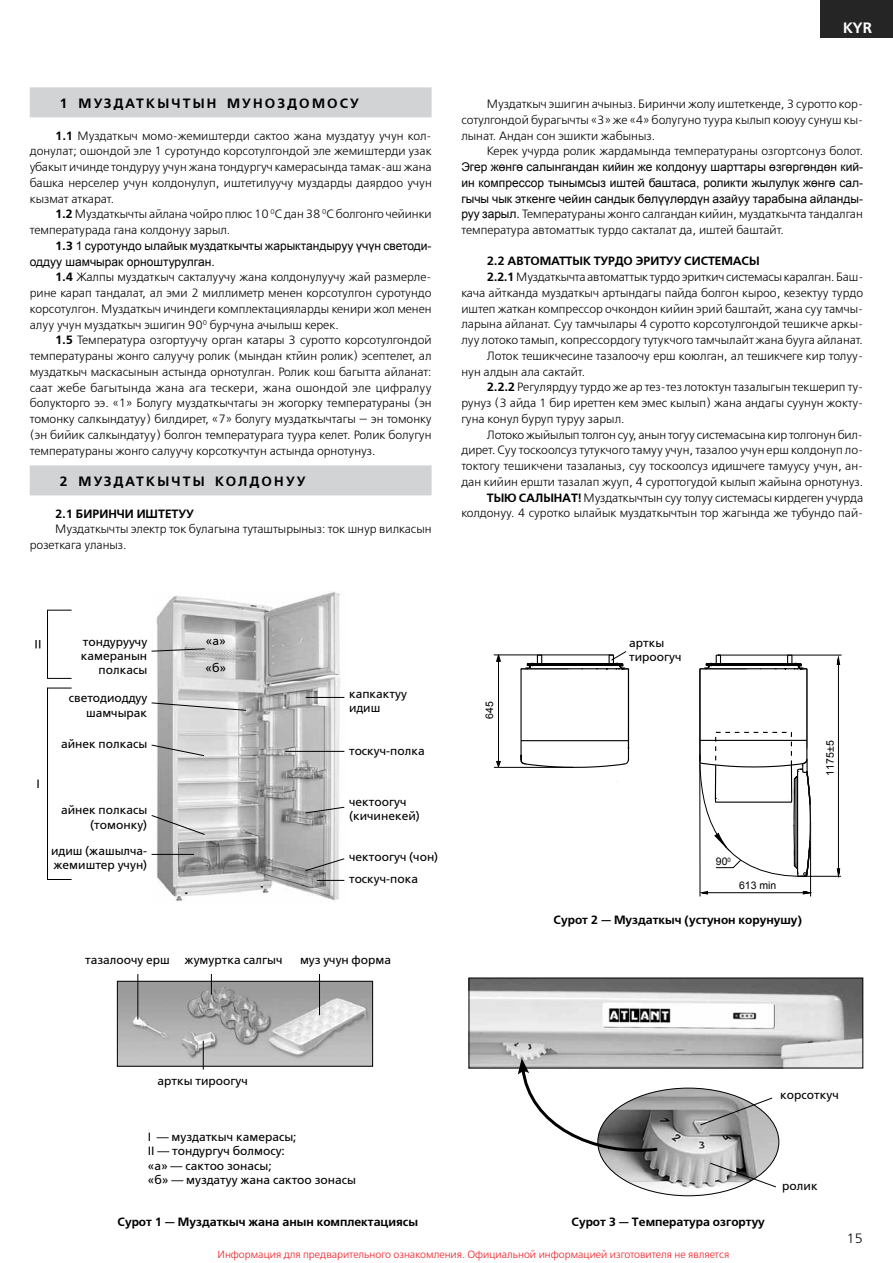
<style>
.page{position:relative;width:893px;height:1263px;background:#fff}
.page>*{position:absolute;margin:0;border:0;box-sizing:border-box;transform-origin:0 0}
.t1{font:15px "Free Set Demi Bold C";color:#fff}
.t2{font:13.5px "Free Set Demi Bold C";letter-spacing:.165em;color:#000}
.t3{font:13.5px "Free Set Light C";color:#000}
.t4{font:12px/15.8px "Free Set Light C";color:#000;text-align:justify}
.t5{font:12px/14.4px "Free Set C";color:#000}
.t6{font:12px/15.8px "Arial";color:#000}
.t7{font:12px "Free Set Demi Bold C";color:#000}
.t8{font:10.5px "Free Set Light C";color:#ed1d24}
.t9{font:10.5px "Arial";color:#000}
.s1{font-family:"Free Set Demi Bold C"}
.s2{font-family:"Arial"}
</style>
<div class="page">
<div style="left:821px;top:0;width:72px;height:38px;background:#252525"></div>
<img style="left:152px;top:592px;width:193px;height:310px">
<hr style="left:306px;top:697px;width:38px;height:1px;background:#000">
<hr style="left:152px;top:854px;width:42px;height:1px;background:#000">
<svg style="left:305px;top:806px;width:40px;height:8px"></svg>
<svg style="left:305px;top:858px;width:40px;height:14px"></svg>
<hr style="left:285px;top:751px;width:59px;height:1px;background:#000">
<svg style="left:317px;top:880px;width:27px;height:1px"></svg>
<svg style="left:151px;top:744px;width:54px;height:12px"></svg>
<svg style="left:151px;top:648px;width:54px;height:4px"></svg>
<svg style="left:151px;top:814px;width:55px;height:21px"></svg>
<svg style="left:151px;top:702px;width:96px;height:9px"></svg>
<div style="left:30px;top:87px;width:402px;height:30px;background:#d1d3d4"></div>
<div style="left:30px;top:465px;width:402px;height:30px;background:#d1d3d4"></div>
<hr style="left:47px;top:610px;width:1px;height:68px;background:#000">
<svg style="left:47px;top:678px;width:25px;height:1px"></svg>
<svg style="left:48px;top:610px;width:24px;height:1px"></svg>
<hr style="left:47px;top:688px;width:1px;height:191px;background:#000">
<svg style="left:47px;top:879px;width:25px;height:1px"></svg>
<svg style="left:48px;top:688px;width:24px;height:1px"></svg>
<img style="left:471px;top:980px;width:390px;height:86px">
<div style="left:469px;top:978px;width:394px;height:90px;border:1px solid #000"></div>
<img style="left:600px;top:1088px;width:179px;height:108px">
<svg style="left:709px;top:1162px;width:68px;height:26px"></svg>
<svg style="left:518px;top:1058px;width:143px;height:98px"></svg>
<svg style="left:700px;top:1097px;width:73px;height:29px;background:#a8a8a8"></svg>
<img style="left:119px;top:983px;width:252px;height:81px">
<div style="left:117px;top:981px;width:256px;height:85px;border:1px solid #000"></div>
<hr style="left:319px;top:974px;width:1px;height:41px;background:#000">
<svg style="left:211px;top:974px;width:1px;height:20px"></svg>
<hr style="left:137px;top:974px;width:1px;height:45px;background:#000">
<svg style="left:203px;top:1041px;width:1px;height:28px"></svg>
<hr style="left:806px;top:876px;width:35px;height:1px;background:#000">
<hr style="left:718px;top:655px;width:124px;height:1px;background:#000">
<hr style="left:838px;top:660px;width:1px;height:213px;background:#000">
<hr style="left:699px;top:760px;width:1px;height:136px;background:#000">
<hr style="left:810px;top:822px;width:1px;height:74px;background:#000">
<hr style="left:702px;top:892px;width:106px;height:1px;background:#000">
<svg style="left:836px;top:655px;width:4px;height:10px"></svg>
<svg style="left:837px;top:869px;width:3px;height:8px"></svg>
<svg style="left:802px;top:891px;width:11px;height:4px"></svg>
<svg style="left:699px;top:890px;width:9px;height:5px"></svg>
<svg style="left:699px;top:655px;width:112px;height:223px"></svg>
<svg style="left:520px;top:651px;width:110px;height:117px"></svg>
<hr style="left:494px;top:767px;width:79px;height:1px;background:#000">
<hr style="left:494px;top:654px;width:119px;height:1px;background:#000">
<hr style="left:498px;top:655px;width:1px;height:109px;background:#000">
<svg style="left:496px;top:654px;width:5px;height:8px"></svg>
<svg style="left:496px;top:761px;width:5px;height:6px"></svg>
<p class="t2" style="left:60px;top:96px;width:301px">1 МУЗДАТКЫЧТЫН МУНОЗДОМОСУ</p>
<p class="t4" style="left:30px;top:128px;width:404px;text-indent:26px"><span class="s1">1.1</span> Муздаткыч момо-жемиштерди сактоо жана муздатуу учун кол&shy;донулат; ошондой эле 1 суротундо корсотулгондой эле жемиштерди узак убакыт ичинде тондуруу учун жана тондургуч камерасында тамак-аш жана башка нерселер учун колдонулуп, иштетилуучу муздарды даярдоо учун кызмат аткарат.</p>
<p class="t4" style="left:30px;top:207px;width:403px;text-indent:26px"><span class="s1">1.2</span> Муздаткычты айлана чойро плюс 10 <sup>0</sup>С дан 38 <sup>0</sup>С болгонго чейинки температурада гана колдонуу зарыл.</p>
<p class="t6" style="left:30px;top:238px;width:403px;text-indent:26px"><span class="s1">1.3</span> 1 суротундо ылайык муздаткычты жарыктандыруу үчүн светоди&shy;оддуу шамчырак орноштурулган.</p>
<p class="t4" style="left:30px;top:270px;width:403px;text-indent:26px"><span class="s1">1.4</span> Жалпы муздаткыч сакталуучу жана колдонулуучу жай размерле&shy;рине карап тандалат, ал эми 2 миллиметр менен корсотулгон суротундо корсотулгон. Муздаткыч ичиндеги комплектацияларды кенири жол менен алуу учун муздаткыч эшигин 90<sup>0</sup> бурчуна ачылыш керек.</p>
<p class="t4" style="left:30px;top:333px;width:403px;text-indent:26px"><span class="s1">1.5</span> Температура озгортуучу орган катары 3 суротто корсотулгондой температураны жонго салуучу ролик (мындан ктйин ролик) эсептелет, ал муздаткыч маскасынын астында орнотулган. Ролик кош багытта айланат: саат жебе багытында жана ага тескери, жана ошондой эле цифралуу болукторго ээ. «1» Болугу муздаткычтагы эн жогорку температураны (эн томонку салкындатуу) билдирет, «7» болугу муздаткычтагы — эн томонку (эн бийик салкындатуу) болгон температурага туура келет. Ролик болугун температураны жонго салуучу корсоткучтун астында орнотунуз.</p>
<p class="t2" style="left:60px;top:474px;width:238px">2 МУЗДАТКЫЧТЫ КОЛДОНУУ</p>
<p class="t7" style="left:55px;top:507px;width:132px">2.1 БИРИНЧИ ИШТЕТУУ</p>
<p class="t4" style="left:30px;top:522px;width:403px;text-indent:26px">Муздаткычты электр ток булагына туташтырыныз: ток шнур вилкасын розеткага уланыз.</p>
<p class="t1" style="left:843px;top:19px;width:30px">KYR</p>
<p class="t4" style="left:461px;top:97px;width:403px;text-indent:26px">Муздаткыч эшигин ачыныз. Биринчи жолу иштеткенде, 3 суротто кор&shy;сотулгондой бурагычты «3» же «4» болугуно туура кылып коюуу сунуш кы&shy;лынат. Андан сон эшикти жабыныз.</p>
<p class="t4" style="left:487px;top:144px;width:378px">Керек учурда ролик жардамында температураны озгортсонуз болот.</p>
<p class="t6" style="left:461px;top:159px;width:403px;text-align:justify">Эгер жөнгө салынгандан кийин же колдонуу шарттары өзгөргөндөн кий&shy;ин компрессор тынымсыз иштей баштаса, роликти жылулук жөнгө сал&shy;гычы чык эткенге чейин сандык бөлүүлөрдүн азайуу тарабына айланды-</p>
<p class="t4" style="left:461px;top:207px;width:403px"><span class="s2">руу зарыл.</span> Температураны жонго салгандан кийин, муздаткычта тандалган температура автоматтык турдо сакталат да, иштей баштайт.</p>
<p class="t7" style="left:487px;top:254px;width:274px">2.2 АВТОМАТТЫК ТУРДО ЭРИТУУ СИСТЕМАСЫ</p>
<p class="t4" style="left:487px;top:270px;width:378px"><span class="s1">2.2.1</span> Муздаткычта автоматтык турдо эриткич системасы каралган. Баш-</p>
<p class="t4" style="left:461px;top:286px;width:403px">кача айтканда муздаткыч артындагы пайда болгон кыроо, кезектуу турдо</p>
<p class="t4" style="left:461px;top:301px;width:403px">иштеп жаткан компрессор очкондон кийин эрий баштайт, жана суу тамчы-</p>
<p class="t4" style="left:461px;top:317px;width:403px">ларына айланат. Суу тамчылары 4 суротто корсотулгондой тешикче аркы-</p>
<p class="t4" style="left:461px;top:333px;width:403px">луу лотоко тамып, копрессордогу тутукчого тамчылайт жана бууга айланат.</p>
<p class="t4" style="left:487px;top:348px;width:378px">Лоток тешикчесине тазалоочу ерш коюлган, ал тешикчеге кир толуу-</p>
<p class="t4" style="left:461px;top:364px;width:125px">нун алдын ала сактайт.</p>
<p class="t4" style="left:487px;top:380px;width:378px"><span class="s1">2.2.2</span> Регулярдуу турдо же ар тез-тез лотоктун тазалыгын текшерип ту-</p>
<p class="t4" style="left:461px;top:396px;width:403px">рунуз (3 айда 1 бир иреттен кем эмес кылып) жана андагы суунун жокту-</p>
<p class="t4" style="left:461px;top:411px;width:165px">гуна конул буруп туруу зарыл.</p>
<p class="t4" style="left:487px;top:427px;width:378px">Лотоко жыйылып толгон суу, анын тогуу системасына кир толгонун бил-</p>
<p class="t4" style="left:461px;top:443px;width:403px">дирет. Суу тоскоолсуз тутукчого тамуу учун, тазалоо учун ерш колдонуп ло-</p>
<p class="t4" style="left:461px;top:459px;width:403px">токтогу тешикчени тазаланыз, суу тоскоолсуз идишчеге тамуусу учун, ан-</p>
<p class="t4" style="left:461px;top:474px;width:403px">дан кийин ершти тазалап жууп, 4 суроттогудой кылып жайына орнотунуз.</p>
<p class="t4" style="left:487px;top:490px;width:378px"><span class="s1">ТЫЮ САЛЫНАТ!</span> Муздаткычтын суу толуу системасы кирдеген учурда</p>
<p class="t4" style="left:461px;top:506px;width:403px">колдонуу. 4 суротко ылайык муздаткычтын тор жагында же тубундо пай-</p>
<p class="t5" style="left:36px;top:777px;width:5px">I</p>
<p class="t5" style="left:81px;top:634px;width:68px;text-align:right">тондуруучу камеранын полкасы</p>
<p class="t5" style="left:69px;top:691px;width:80px;text-align:right">светодиоддуу шамчырак</p>
<p class="t5" style="left:61px;top:736px;width:88px">айнек полкасы</p>
<p class="t5" style="left:61px;top:803px;width:88px;text-align:right">айнек полкасы (томонку)</p>
<p class="t5" style="left:51px;top:844px;width:98px">идиш (жашылча&shy;жемиштер учун)</p>
<p class="t5" style="left:206px;top:634px;width:22px">«а»</p>
<p class="t5" style="left:205px;top:661px;width:22px">«б»</p>
<p class="t5" style="left:349px;top:687px;width:59px">капкактуу идиш</p>
<p class="t5" style="left:349px;top:744px;width:77px">тоскуч-полка</p>
<p class="t5" style="left:349px;top:794px;width:72px">чектоогуч (кичинекей)</p>
<p class="t5" style="left:349px;top:849px;width:91px">чектоогуч (чон)</p>
<p class="t5" style="left:349px;top:872px;width:71px">тоскуч-пока</p>
<p class="t5" style="left:85px;top:953px;width:199px">тазалоочу ерш жумуртка салгыч</p>
<p class="t5" style="left:300px;top:953px;width:92px">муз учун форма</p>
<p class="t9" style="left:483px;top:719px;width:19px;rotate:-90deg">645</p>
<p class="t5" style="left:629px;top:636px;width:54px">арткы тироогуч</p>
<p class="t9" style="left:823px;top:775px;width:36px;rotate:-90deg">1175±5</p>
<p class="t9" style="left:716px;top:854px;width:17px">90<sup>0</sup></p>
<p class="t9" style="left:739px;top:878px;width:39px">613 min</p>
<p class="t7" style="left:554px;top:913px;width:250px">Сурот 2 — Муздаткыч (устунон корунушу)</p>
<p class="t5" style="left:158px;top:1074px;width:92px">арткы тироогуч</p>
<p class="t5" style="left:148px;top:1130px;width:210px">I — муздаткыч камерасы;<br>II — тондургуч болмосу:<br>«а» — сактоо зонасы;<br>«б» — муздатуу жана сактоо зонасы</p>
<p class="t7" style="left:117px;top:1215px;width:302px">Сурот 1 — Муздаткыч жана анын комплектациясы</p>
<p class="t5" style="left:780px;top:1088px;width:60px">корсоткуч</p>
<p class="t7" style="left:571px;top:1215px;width:195px">Сурот 3 — Температура озгортуу</p>
<p class="t5" style="left:782px;top:1179px;width:37px">ролик</p>
<p class="t3" style="left:847px;top:1231px;width:18px">15</p>
<p class="t8" style="left:217px;top:1249px;width:513px">Информация для предварительного ознакомления. Официальной информацией изготовителя не является</p>
</div>
